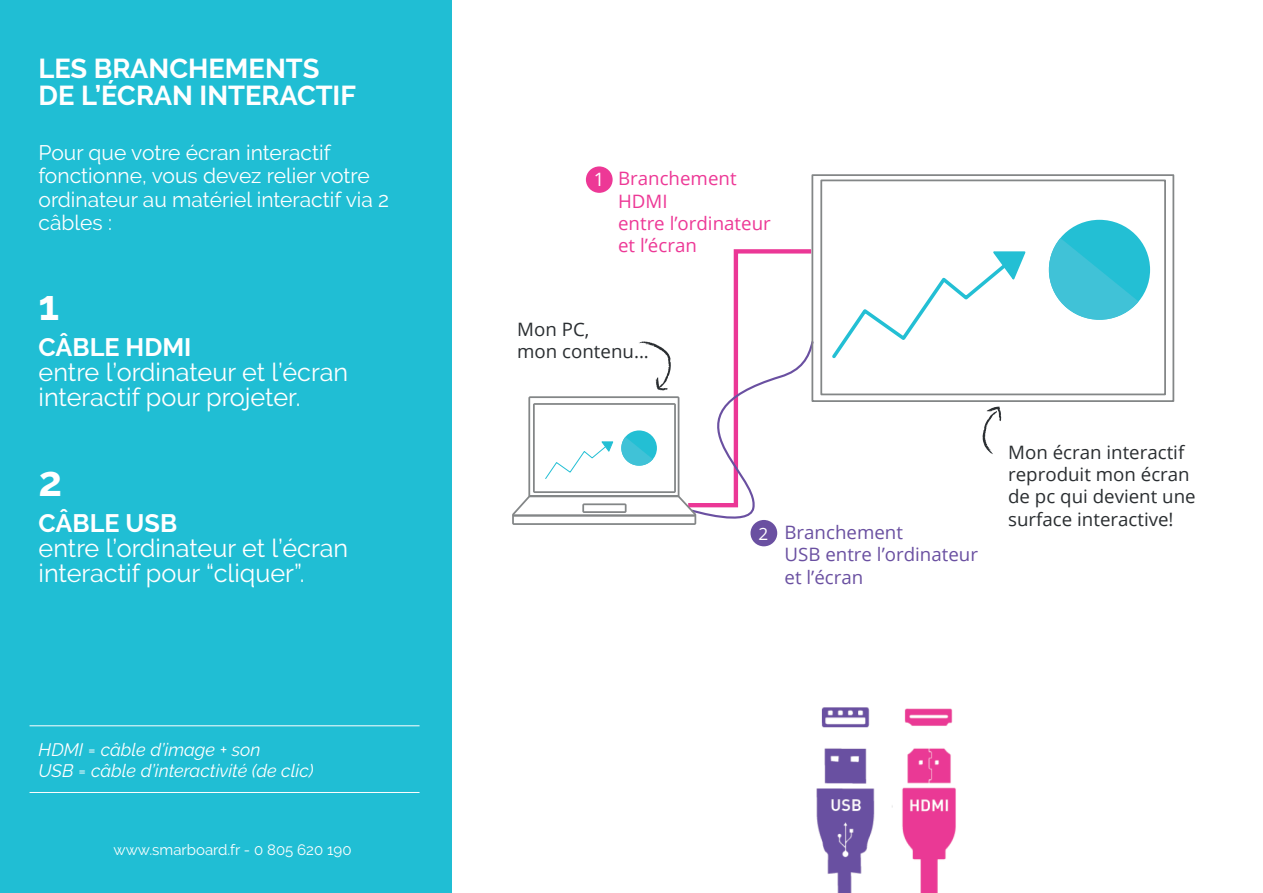
<style>
.page{position:relative;width:1263px;height:893px;background:#fff}
.page>*{position:absolute;margin:0;border:0;box-sizing:border-box;transform-origin:0 0}
.t1{font:700 42px "Raleway";color:#fff}
.t2{font:700 27.3px/27.3px "Raleway";color:#fff}
.t3{font:25.2px/25.2px "Raleway";color:#fff}
.t4{font:700 25.2px "Raleway";color:#fff}
.t5{font:21px/23.5px "Raleway";color:#fff}
.t6{font:18.45px/22.2px "Open Sans";color:#2a2e31}
.t7{font:18.45px/22.2px "Open Sans";color:#ed3896}
.t8{font:18.45px/22.2px "Open Sans";color:#6a50a1}
.t9{font:italic 18px/21px "Raleway";color:#fff}
.t10{font:15px "Raleway";color:#fff}
.s1{color:#fff}
.s2{font-size:16.95px;color:#fff}
</style>
<div class="page">
<div style="left:0;top:1px;width:452px;height:892px;background:#20bed4"></div>
<div style="left:750px;top:520px;width:27px;height:26px;background:#6a50a1;border-radius:50%"></div>
<div style="left:586px;top:166px;width:27px;height:27px;background:#ed3896;border-radius:50%"></div>
<div style="left:811px;top:174px;width:363px;height:228px;border:2px solid #838687"></div>
<div style="left:820px;top:180px;width:346px;height:215px;border:2px solid #838687"></div>
<svg style="left:982px;top:406px;width:19px;height:48px"></svg>
<svg style="left:512px;top:247px;width:303px;height:281px"></svg>
<div style="left:1049px;top:220px;width:101px;height:100px;background:#23bfd4;border-radius:50%"></div>
<svg style="left:1048px;top:238px;width:90px;height:82px"></svg>
<svg style="left:832px;top:251px;width:194px;height:108px"></svg>
<hr style="left:30px;top:725px;width:390px;height:1px;background:#fff">
<hr style="left:30px;top:792px;width:390px;height:1px;background:#fff">
<img style="left:816px;top:707px;width:140px;height:186px">
<h2 class="t2" style="left:39px;top:55px;width:319px">LES BRANCHEMENTS<br>DE L’ÉCRAN INTERACTIF</h2>
<p class="t5" style="left:39px;top:140px;width:352px">Pour que votre écran interactif fonctionne, vous devez relier votre ordinateur au matériel interactif via 2 câbles :</p>
<h1 class="t1" style="left:39px;top:281px;width:22px">1</h1>
<p class="t4" style="left:39px;top:333px;width:154px">CÂBLE HDMI</p>
<p class="t3" style="left:39px;top:359px;width:311px">entre l’ordinateur et l’écran interactif pour projeter.</p>
<h1 class="t1" style="left:39px;top:457px;width:25px">2</h1>
<p class="t4" style="left:39px;top:508px;width:140px">CÂBLE USB</p>
<p class="t3" style="left:39px;top:535px;width:311px">entre l’ordinateur et l’écran interactif pour “cliquer”.</p>
<p class="t9" style="left:39px;top:739px;width:276px">HDMI = câble d’image + son<br>USB = câble d’interactivité (de clic)</p>
<p class="t10" style="left:114px;top:841px;width:240px">www.smarboard.fr - 0 805 620 190</p>
<p class="t7" style="left:618px;top:167px;width:154px;text-indent:-24px"><span class="s1">1</span> Branchement<br>HDMI<br>entre l’ordinateur et l’écran</p>
<p class="t6" style="left:517px;top:318px;width:133px">Mon PC,<br>mon contenu...</p>
<p class="t8" style="left:784px;top:521px;width:195px;text-indent:-26px"><span class="s2">2</span> Branchement<br>USB entre l’ordinateur et l’écran</p>
<p class="t6" style="left:1008px;top:441px;width:189px">Mon écran interactif reproduit mon écran de pc qui devient une surface interactive!</p>
</div>
